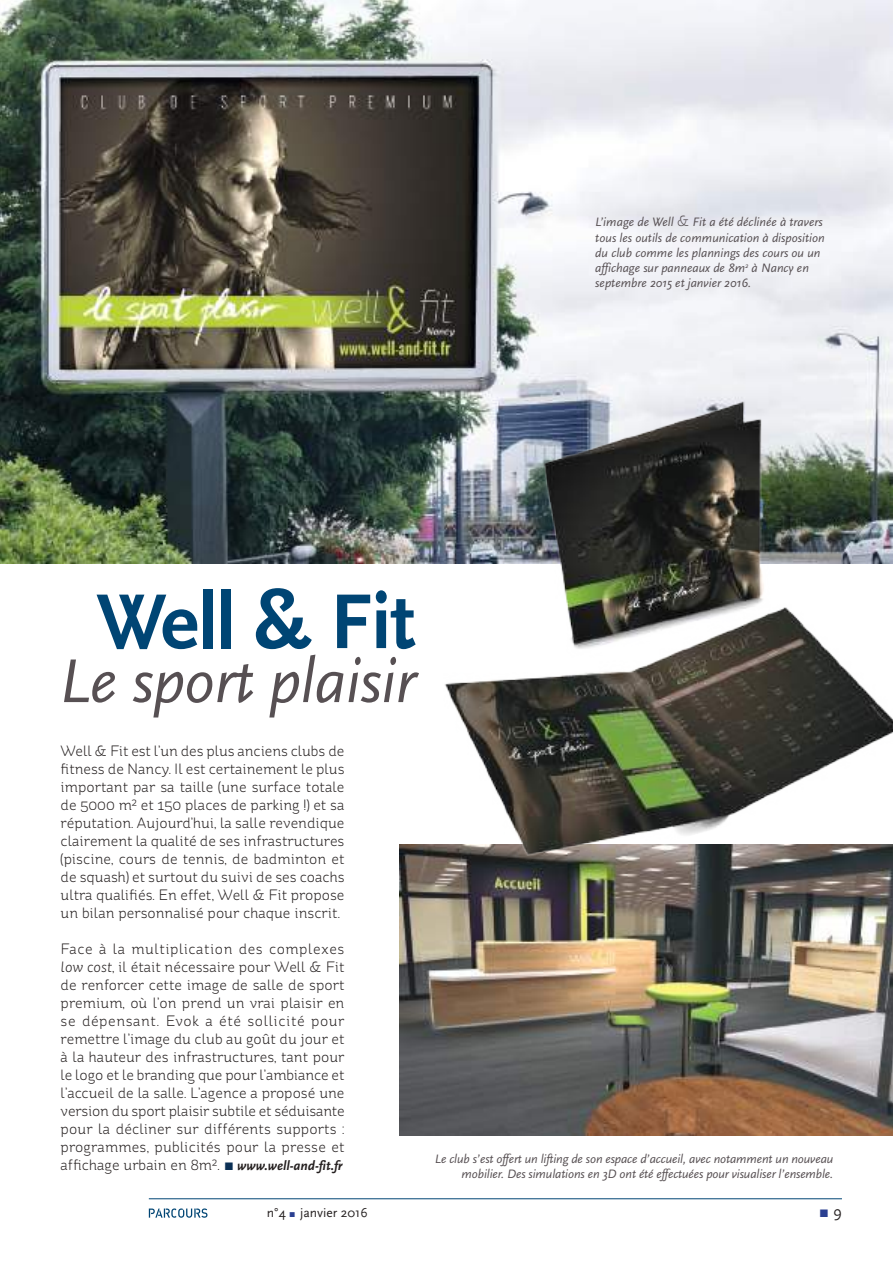
<style>
.page{position:relative;width:893px;height:1263px;background:#fff}
.page>*{position:absolute;margin:0;border:0;box-sizing:border-box;transform-origin:0 0}
.t1{font:700 81px "Scala Sans";letter-spacing:-.01em;color:#004574}
.t2{font:italic 64.5px "Scala Sans";letter-spacing:-.01em;color:#575053}
.t3{font:16.2px "Arial";color:#2a3f91}
.t4{font:300 15px/18px "St Ryde";color:#241f1f;text-align:justify}
.t5{font:13.5px "Scala Sans";color:#241f1f}
.t6{font:italic 12.75px/15.3px "Scala Sans";color:#575053}
.s1{font-family:"St Ryde";font-weight:300;font-style:normal;font-size:15px}
.s2{font-style:italic}
.s3{font-family:"Arial";font-weight:400;font-size:16.2px;color:#0b3055}
.s4{font-family:"Scala Sans";font-weight:700;font-style:italic;font-size:13.5px}
.s5{font-family:"Arial";font-size:10.5px;color:#2a3f91}
.s6{font-family:"Scala Sans";color:#241f1f}
</style>
<div class="page">
<hr style="left:149px;top:1198px;width:693px;height:1px;background:#004574">
<svg style="left:149px;top:1208px;width:58px;height:10px"></svg>
<img style="left:400px;top:845px;width:493px;height:291px">
<img style="left:0;top:0;width:893px;height:563px">
<img style="left:400px;top:384px;width:493px;height:198px">
<img style="left:433px;top:582px;width:460px;height:321px">
<p class="t6" style="left:595px;top:215px;width:231px">L’image de Well <span class="s1">&amp;</span> Fit a été déclinée à travers tous les outils de communication à disposition du club comme les plannings des cours ou un affichage sur panneaux de 8m<sup>2</sup> à Nancy en septembre 2015 et janvier 2016.</p>
<h1 class="t1" style="left:96px;top:578px;width:321px">Well &amp; Fit</h1>
<h2 class="t2" style="left:59px;top:646px;width:358px">Le sport plaisir</h2>
<p class="t4" style="left:61px;top:742px;width:285px">Well &amp; Fit est l’un des plus anciens clubs de fitness de Nancy. Il est certainement le plus important par sa taille (une surface totale de 5000 m² et 150 places de parking !) et sa réputation. Aujourd’hui, la salle revendique clairement la qualité de ses infrastructures (piscine, cours de tennis, de badminton et de squash) et surtout du suivi de ses coachs ultra qualifiés. En effet, Well &amp; Fit propose un bilan personnalisé pour chaque inscrit.</p>
<p class="t4" style="left:61px;top:940px;width:286px">Face à la multiplication des complexes <span class="s2">low cost</span>, il était nécessaire pour Well &amp; Fit de renforcer cette image de salle de sport premium, où l’on prend un vrai plaisir en se dépensant. Evok a été sollicité pour remettre l’image du club au goût du jour et à la hauteur des infrastructures, tant pour le logo et le branding que pour l’ambiance et l’accueil de la salle. L’agence a proposé une version du sport plaisir subtile et séduisante pour la décliner sur différents supports : programmes, publicités pour la presse et affichage urbain en 8m². <span class="s3">■</span> <span class="s4">www.well-and-fit.fr</span></p>
<p class="t6" style="left:435px;top:1151px;width:400px;text-align:right">Le club s’est offert un lifting de son espace d’accueil, avec notamment un nouveau mobilier. Des simulations en 3D ont été effectuées pour visualiser l’ensemble.</p>
<p class="t5" style="left:267px;top:1205px;width:102px">n°4 <span class="s5">■</span> janvier 2016</p>
<p class="t3" style="left:819px;top:1200px;width:24px">■ <span class="s6">9</span></p>
</div>
